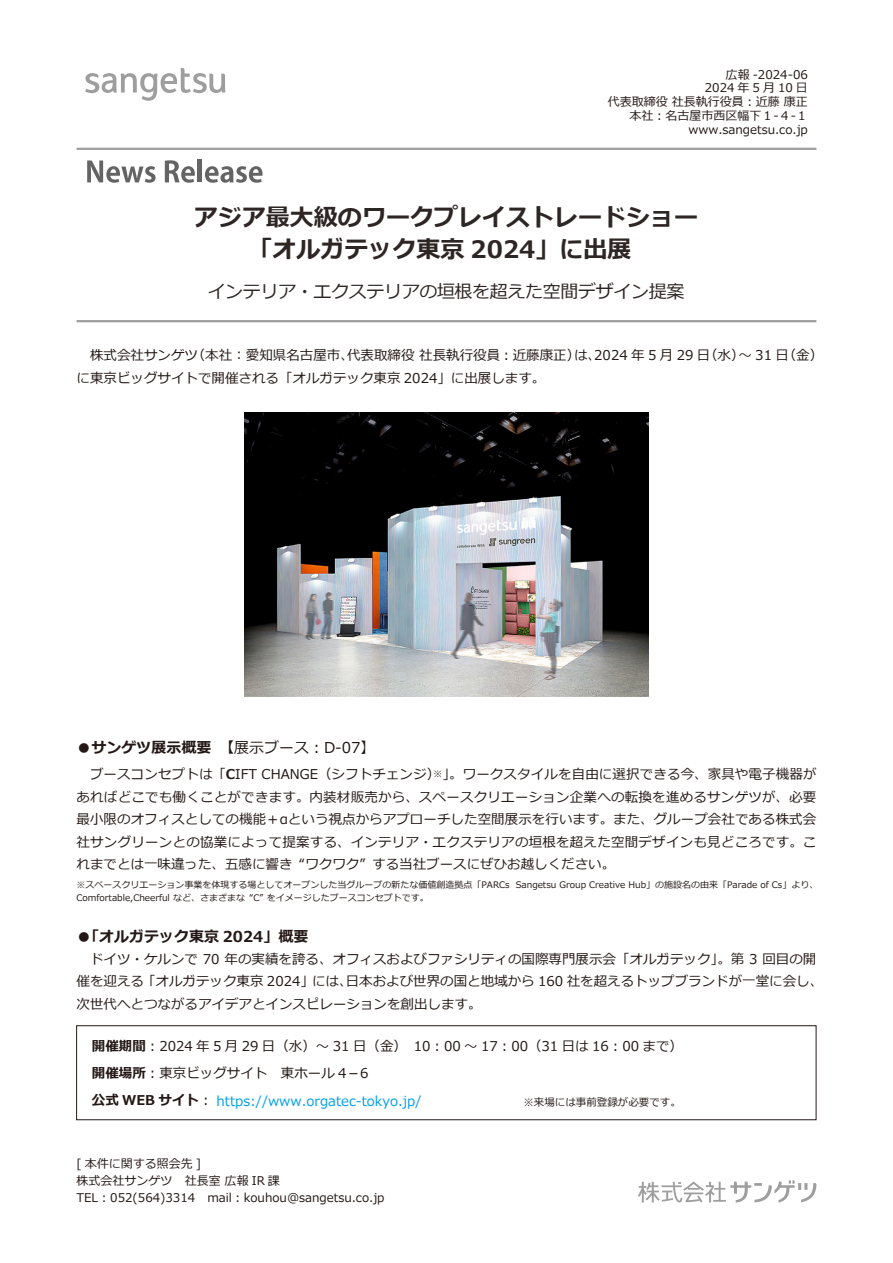
<style>
.page{position:relative;width:893px;height:1263px;background:#fff}
.page>*{position:absolute;margin:0;border:0;box-sizing:border-box;transform-origin:0 0}
.t1{font:700 24px/31.5px "Meiryo";color:#2e2624;text-align:center}
.t2{font:18px "Meiryo";letter-spacing:-.02em;color:#2e2624}
.t3{font:700 15px "Meiryo";color:#231815}
.t4{font:13.5px/22.5px "Meiryo";color:#231815}
.t5{font:12px/13.8px "Meiryo";color:#231815;text-align:right}
.t6{font:10.5px "Meiryo";color:#231815}
.t7{font:9px/13.5px "Meiryo";color:#231815}
.s1{font-weight:400}
.s2{font-weight:700}
.s3{font-size:9px}
.s4{color:#009fe8}
</style>
<div class="page">
<svg style="left:85px;top:68px;width:140px;height:33px"></svg>
<hr style="left:77px;top:148px;width:739px;height:2px;background:#9e9e9f">
<hr style="left:77px;top:320px;width:739px;height:2px;background:#9e9e9f">
<svg style="left:87px;top:160px;width:69px;height:23px"></svg>
<svg style="left:165px;top:160px;width:30px;height:23px"></svg>
<hr style="left:198px;top:159px;width:4px;height:23px;background:#656464">
<svg style="left:205px;top:166px;width:58px;height:17px"></svg>
<div style="left:76px;top:1025px;width:740px;height:95px;border:1px solid #231815"></div>
<img style="left:244px;top:412px;width:404px;height:285px">
<svg style="left:638px;top:1180px;width:178px;height:22px"></svg>
<p class="t5" style="left:608px;top:68px;width:202px">広報 -2024-06<br>2024年5月10日<br>代表取締役 社長執行役員︓近藤 康正本社︓名古屋市西区幅下１-４-１www.sangetsu.co.jp</p>
<h1 class="t1" style="left:194px;top:203px;width:505px">アジア最大級のワークプレイストレードショー「オルガテック東京 2024」に出展</h1>
<h2 class="t2" style="left:208px;top:279px;width:478px">インテリア・エクステリアの垣根を超えた空間デザイン提案</h2>
<p class="t4" style="left:77px;top:345px;width:748px;text-indent:14px">株式会社サンゲツ（本社 : 愛知県名古屋市、代表取締役 社長執行役員 : 近藤康正）は、2024 年 5 月 29 日（水）～ 31 日（金）に東京ビッグサイトで開催される「オルガテック東京 2024」に出展します。　</p>
<p class="t3" style="left:77px;top:737px;width:300px">●サンゲツ展示概要　【<span class="s1">展示ブース︓D-07】</span></p>
<p class="t4" style="left:77px;top:764px;width:741px;text-align:justify">　ブースコンセプトは「<span class="s2">C</span>IFT CHANGE（シフトチェンジ）<span class="s3">※</span>」。ワークスタイルを自由に選択できる今、家具や電子機器があればどこでも働くことができます。内装材販売から、スペースクリエーション企業への転換を進めるサンゲツが、必要最小限のオフィスとしての機能＋αという視点からアプローチした空間展示を行います。また、グループ会社である株式会社サングリーンとの協業によって提案する、インテリア・エクステリアの垣根を超えた空間デザインも見どころです。これまでとは一味違った、五感に響き “ワクワク” する当社ブースにぜひお越しください。</p>
<p class="t7" style="left:77px;top:878px;width:743px">※スペースクリエーション事業を体現する場としてオープンした当グループの新たな価値創造拠点「PARCs Sangetsu Group Creative Hub」の施設名の由来「Parade of Cs」より、<br>Comfortable,Cheerful など、さまざまな “C” をイメージしたブースコンセプトです。</p>
<p class="t3" style="left:77px;top:926px;width:233px">●「オルガテック東京 2024」概要</p>
<p class="t4" style="left:77px;top:948px;width:748px">　ドイツ・ケルンで 70 年の実績を誇る、オフィスおよびファシリティの国際専門展示会「オルガテック」。第 3 回目の開催を迎える「オルガテック東京 2024」には、日本および世界の国と地域から 160 社を超えるトップブランドが一堂に会し、次世代へとつながるアイデアとインスピレーションを創出します。</p>
<p class="t4" style="left:92px;top:1033px;width:593px;line-height:27.5px"><span class="s2">開催期間</span>︓2024 年 5 月 29 日（水）～ 31 日（金）　10︓00 ～ 17︓00（31 日は 16︓00 まで）<span class="s2">開催場所</span>︓東京ビッグサイト　東ホール 4－6<br><span class="s2">公式 WEB サイト</span>︓ <span class="s4">https://www.orgatec-tokyo.jp/</span></p>
<p class="t6" style="left:523px;top:1095px;width:159px">※来場には事前登録が必要です。</p>
<p class="t5" style="left:77px;top:1156px;width:310px;line-height:17px;text-align:left">[ 本件に関する照会先 ]<br>株式会社サンゲツ 社長室 広報 IR 課<br>TEL︓052(564)3314　mail︓kouhou@sangetsu.co.jp</p>
</div>
